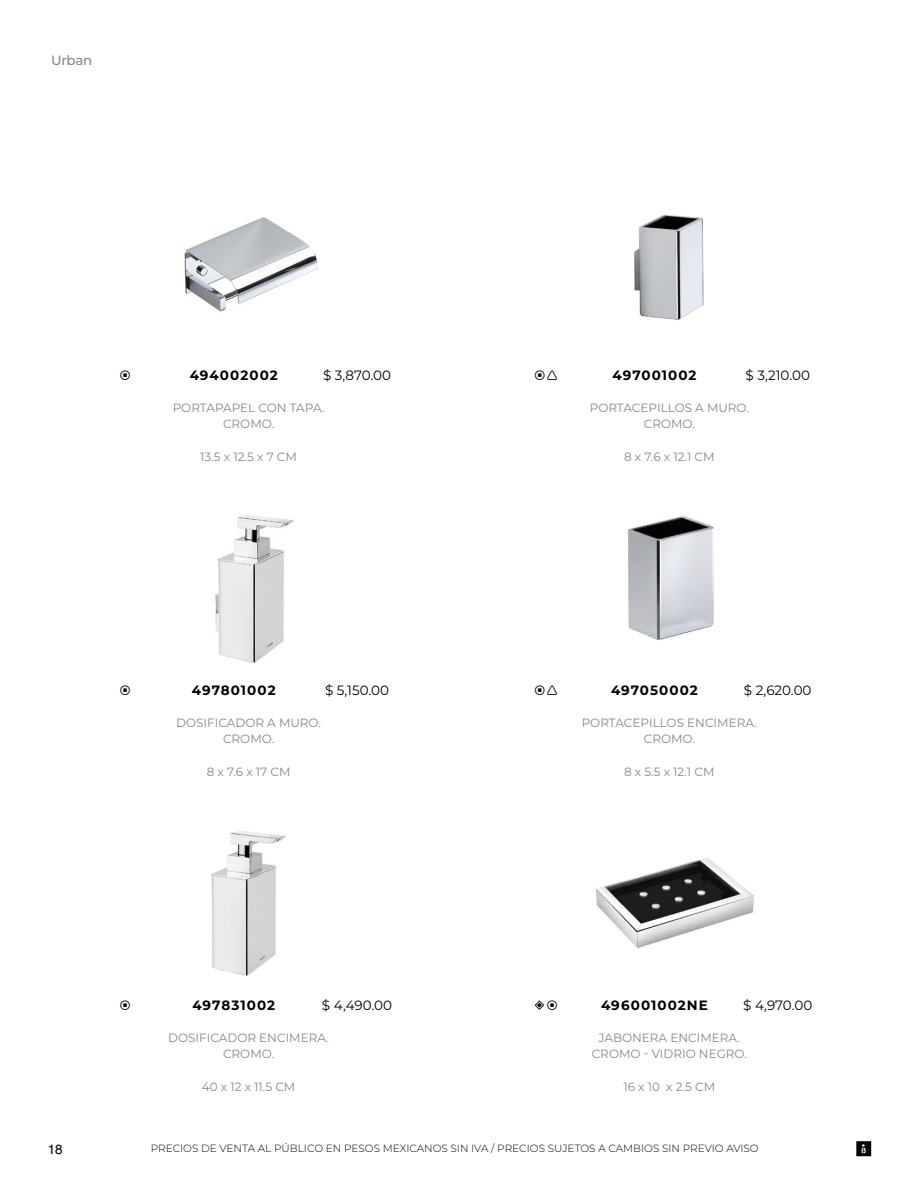
<style>
.page{position:relative;width:918px;height:1188px;background:#fff}
.page>*{position:absolute;margin:0;border:0;box-sizing:border-box;transform-origin:0 0}
.t1{font:700 13.5px "Montserrat";letter-spacing:.075em;color:#000}
.t2{font:13.5px "Montserrat";color:#000}
.t3{font:500 13.5px "Montserrat";letter-spacing:-.025em;color:#878787}
.t4{font:13.5px "Helvetica";color:#000}
.t5{font:12px/16.2px "Montserrat";color:#878787;text-align:center}
.t6{font:12px "MATERIALSCOSMIC";color:#000}
.t7{font:300 10.5px "Montserrat";color:#000}
</style>
<div class="page">
<svg style="left:856px;top:1141px;width:15px;height:15px"></svg>
<img style="left:184px;top:217px;width:134px;height:95px">
<img style="left:215px;top:515px;width:79px;height:148px">
<img style="left:211px;top:831px;width:74px;height:145px">
<img style="left:628px;top:516px;width:86px;height:124px">
<img style="left:596px;top:858px;width:158px;height:90px">
<img style="left:634px;top:214px;width:70px;height:106px">
<p class="t3" style="left:51px;top:51px;width:43px">Urban</p>
<p class="t6" style="left:120px;top:369px;width:12px">R</p>
<p class="t1" style="left:190px;top:365px;width:90px">494002002</p>
<p class="t2" style="left:323px;top:366px;width:70px">$ 3,870.00</p>
<p class="t5" style="left:173px;top:399px;width:153px">PORTAPAPEL CON TAPA.<br>CROMO.</p>
<p class="t5" style="left:200px;top:448px;width:98px">13.5 x 12.5 x 7 CM</p>
<p class="t6" style="left:120px;top:684px;width:12px">R</p>
<p class="t1" style="left:192px;top:680px;width:85px">497801002</p>
<p class="t2" style="left:325px;top:681px;width:66px">$ 5,150.00</p>
<p class="t5" style="left:176px;top:714px;width:146px">DOSIFICADOR A MURO.<br>CROMO.</p>
<p class="t5" style="left:207px;top:763px;width:85px">8 x 7.6 x 17 CM</p>
<p class="t6" style="left:120px;top:999px;width:12px">R</p>
<p class="t1" style="left:192px;top:996px;width:84px">497831002</p>
<p class="t2" style="left:322px;top:996px;width:72px">$ 4,490.00</p>
<p class="t5" style="left:168px;top:1029px;width:162px">DOSIFICADOR ENCIMERA.<br>CROMO.</p>
<p class="t5" style="left:202px;top:1078px;width:95px">40 x 12 x 11.5 CM</p>
<p class="t6" style="left:535px;top:369px;width:24px">R L</p>
<p class="t1" style="left:613px;top:365px;width:85px">497001002</p>
<p class="t2" style="left:746px;top:366px;width:66px">$ 3,210.00</p>
<p class="t5" style="left:590px;top:399px;width:161px">PORTACEPILLOS A MURO.<br>CROMO.</p>
<p class="t5" style="left:624px;top:448px;width:92px">8 x 7.6 x 12.1 CM</p>
<p class="t6" style="left:535px;top:684px;width:24px">R L</p>
<p class="t1" style="left:611px;top:680px;width:88px">497050002</p>
<p class="t2" style="left:744px;top:681px;width:69px">$ 2,620.00</p>
<p class="t5" style="left:582px;top:714px;width:177px">PORTACEPILLOS ENCIMERA.<br>CROMO.</p>
<p class="t5" style="left:624px;top:763px;width:92px">8 x 5.5 x 12.1 CM</p>
<p class="t6" style="left:535px;top:999px;width:24px">A R</p>
<p class="t1" style="left:601px;top:996px;width:108px">496001002NE</p>
<p class="t2" style="left:743px;top:996px;width:71px">$ 4,970.00</p>
<p class="t5" style="left:592px;top:1029px;width:157px">JABONERA ENCIMERA.<br>CROMO - VIDRIO NEGRO.</p>
<p class="t5" style="left:623px;top:1078px;width:93px">16 x 10 x 2.5 CM</p>
<p class="t4" style="left:48px;top:1139px;width:17px">18</p>
<p class="t7" style="left:151px;top:1142px;width:610px">PRECIOS DE VENTA AL PÚBLICO EN PESOS MEXICANOS SIN IVA / PRECIOS SUJETOS A CAMBIOS SIN PREVIO AVISO</p>
</div>
